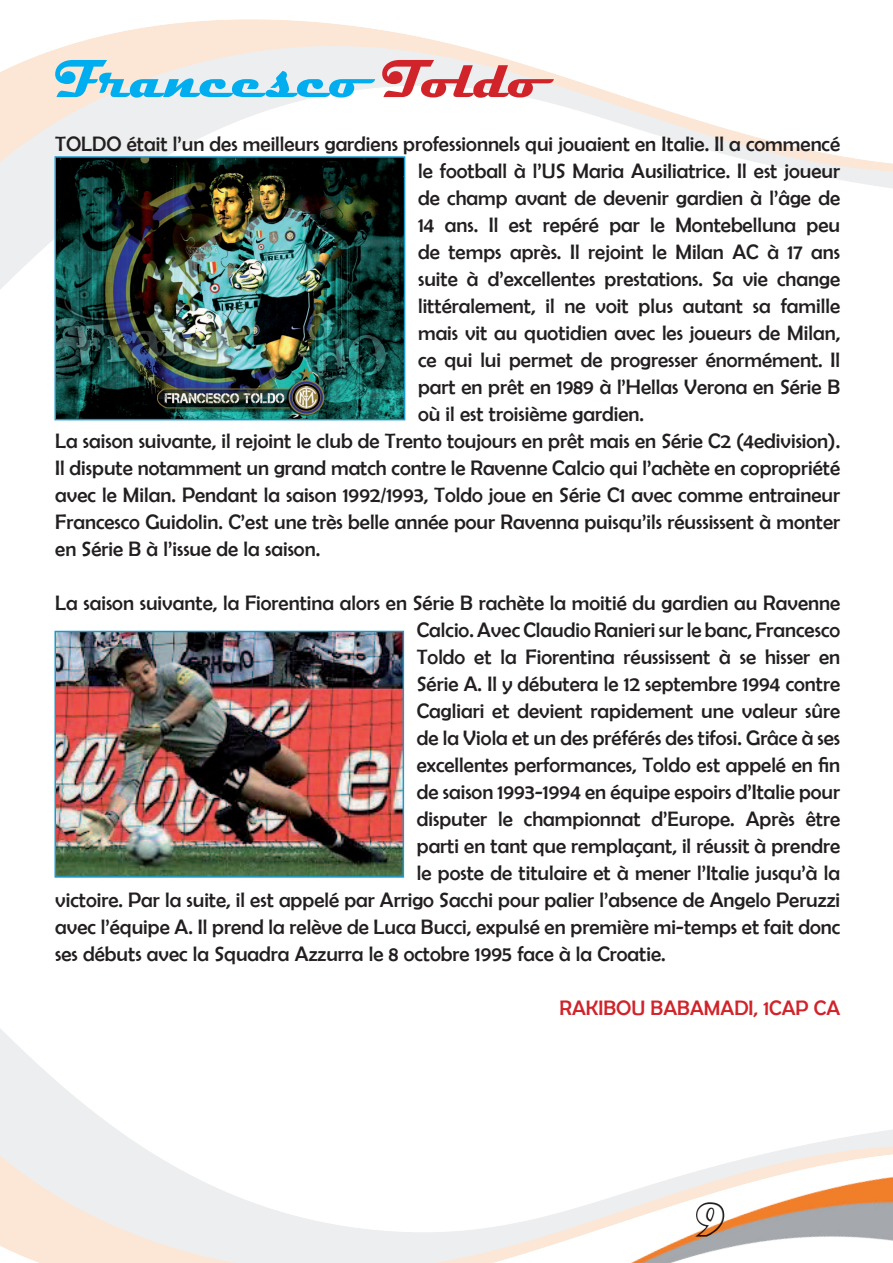
<style>
.page{position:relative;width:893px;height:1263px;background:#fff}
.page>*{position:absolute;margin:0;border:0;box-sizing:border-box;transform-origin:0 0}
.t1{font:700 54px "Magneto";color:#00aeef}
.t2{font:700 45px "Magneto";color:#fff}
.t3{font:21px "Berlin Sans FB";color:#231f20}
.t4{font:21px "Berlin Sans FB";color:#d1232a}
.s1{color:#d1232a}
</style>
<div class="page">
<img style="left:0;top:19px;width:893px;height:277px">
<img style="left:366px;top:1148px;width:527px;height:115px">
<img style="left:58px;top:159px;width:344px;height:258px">
<div style="left:55px;top:156px;width:350px;height:264px;border:2px solid #189bd0"></div>
<img style="left:58px;top:634px;width:343px;height:241px">
<div style="left:55px;top:631px;width:349px;height:247px;border:2px solid #189bd0"></div>
<h1 class="t1" style="left:55px;top:48px;width:487px">Francesco <span class="s1">Toldo</span></h1>
<p class="t3" style="left:55px;top:132px;width:15px">TOLDO</p>
<p class="t3" style="left:127px;top:132px;width:715px">était l’un des meilleurs gardiens professionnels qui jouaient en Italie. Il a commencé</p>
<p class="t3" style="left:418px;top:159px;width:424px">le football à l’US Maria Ausiliatrice. Il est joueur</p>
<p class="t3" style="left:418px;top:186px;width:424px">de champ avant de devenir gardien à l’âge de</p>
<p class="t3" style="left:418px;top:213px;width:424px">14 ans. Il est repéré par le Montebelluna peu</p>
<p class="t3" style="left:418px;top:240px;width:424px">de temps après. Il rejoint le Milan AC à 17 ans</p>
<p class="t3" style="left:418px;top:267px;width:424px">suite à d’excellentes prestations. Sa vie change</p>
<p class="t3" style="left:418px;top:294px;width:424px">littéralement, il ne voit plus autant sa famille</p>
<p class="t3" style="left:418px;top:321px;width:424px">mais vit au quotidien avec les joueurs de Milan,</p>
<p class="t3" style="left:418px;top:348px;width:424px">ce qui lui permet de progresser énormément. Il</p>
<p class="t3" style="left:418px;top:375px;width:424px">part en prêt en 1989 à l’Hellas Verona en Série B</p>
<p class="t3" style="left:418px;top:402px;width:227px">où il est troisième gardien.</p>
<p class="t3" style="left:55px;top:429px;width:786px">La saison suivante, il rejoint le club de Trento toujours en prêt mais en Série C2 (4edivision).</p>
<p class="t3" style="left:55px;top:456px;width:786px">Il dispute notamment un grand match contre le Ravenne Calcio qui l’achète en copropriété</p>
<p class="t3" style="left:55px;top:483px;width:786px">avec le Milan. Pendant la saison 1992/1993, Toldo joue en Série C1 avec comme entraineur</p>
<p class="t3" style="left:55px;top:510px;width:786px">Francesco Guidolin. C’est une très belle année pour Ravenna puisqu’ils réussissent à monter</p>
<p class="t3" style="left:55px;top:537px;width:266px">en Série B à l’issue de la saison.</p>
<p class="t3" style="left:55px;top:591px;width:786px">La saison suivante, la Fiorentina alors en Série B rachète la moitié du gardien au Ravenne</p>
<p class="t3" style="left:417px;top:618px;width:425px">Calcio. Avec Claudio Ranieri sur le banc, Francesco</p>
<p class="t3" style="left:417px;top:645px;width:425px">Toldo et la Fiorentina réussissent à se hisser en</p>
<p class="t3" style="left:417px;top:672px;width:425px">Série A. Il y débutera le 12 septembre 1994 contre</p>
<p class="t3" style="left:417px;top:699px;width:425px">Cagliari et devient rapidement une valeur sûre</p>
<p class="t3" style="left:417px;top:726px;width:425px">de la Viola et un des préférés des tifosi. Grâce à ses</p>
<p class="t3" style="left:417px;top:753px;width:425px">excellentes performances, Toldo est appelé en fin</p>
<p class="t3" style="left:417px;top:780px;width:425px">de saison 1993-1994 en équipe espoirs d’Italie pour</p>
<p class="t3" style="left:417px;top:807px;width:425px">disputer le championnat d’Europe. Après être</p>
<p class="t3" style="left:417px;top:834px;width:425px">parti en tant que remplaçant, il réussit à prendre</p>
<p class="t3" style="left:417px;top:861px;width:425px">le poste de titulaire et à mener l’Italie jusqu’à la</p>
<p class="t3" style="left:55px;top:888px;width:786px">victoire. Par la suite, il est appelé par Arrigo Sacchi pour palier l’absence de Angelo Peruzzi</p>
<p class="t3" style="left:55px;top:915px;width:786px">avec l’équipe A. Il prend la relève de Luca Bucci, expulsé en première mi-temps et fait donc</p>
<p class="t3" style="left:55px;top:942px;width:612px">ses débuts avec la Squadra Azzurra le 8 octobre 1995 face à la Croatie.</p>
<p class="t4" style="left:560px;top:996px;width:224px">Rakibou Babamadi, 1CAP</p>
<p class="t4" style="left:814px;top:996px;width:14px">CA</p>
<h2 class="t2" style="left:695px;top:1194px;width:31px">9</h2>
</div>
